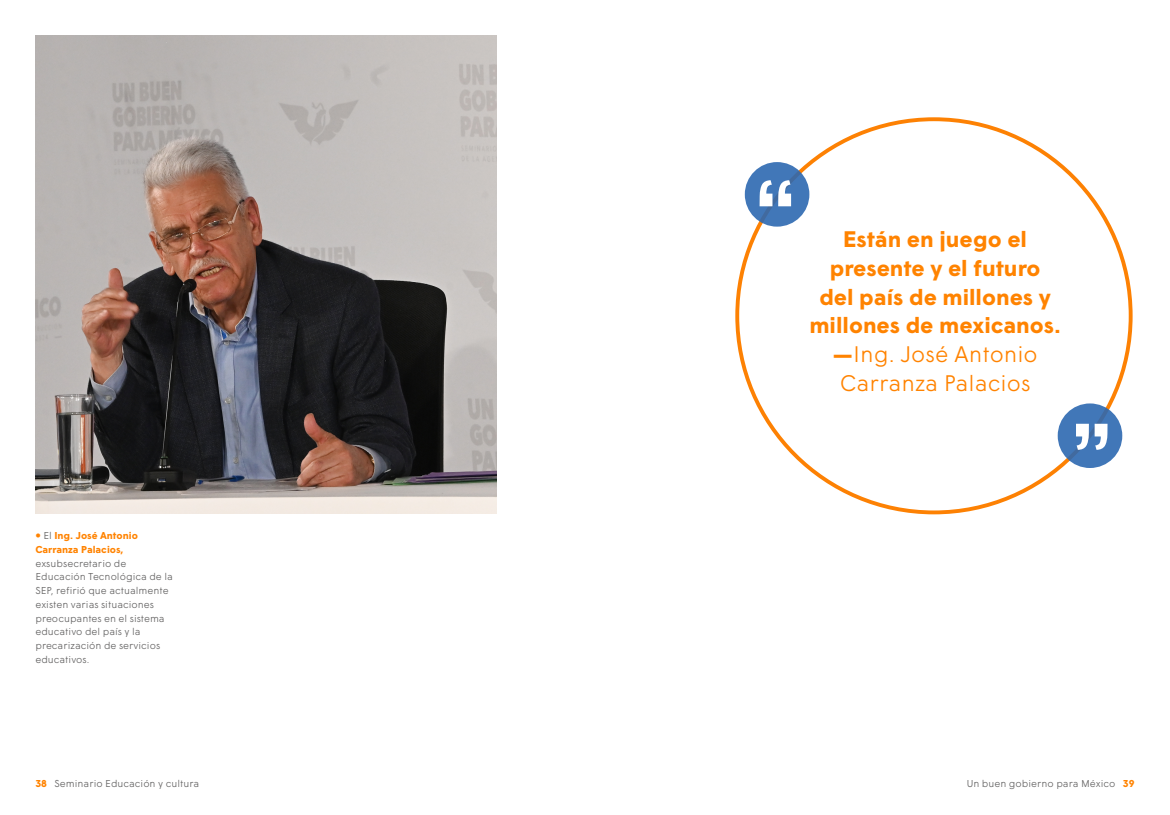
<style>
.page{position:relative;width:1170px;height:815px;background:#fff}
.page>*{position:absolute;margin:0;border:0;box-sizing:border-box;transform-origin:0 0}
.t1{font:700 22.5px/28.8px "Wigrum";color:#ff8300;text-align:center}
.t2{font:300 10px/13.8px "Wigrum";color:#646363}
.t3{font:700 10px/13.8px "Wigrum";color:#ff8300}
.s1{font-weight:300}
.s2{font-weight:300;color:#646363}
.s3{font-weight:700;color:#ff8300}
</style>
<div class="page">
<img style="left:35px;top:35px;width:461px;height:479px">
<svg style="left:744px;top:162px;width:65px;height:65px;background:#477ab8"></svg>
<svg style="left:759px;top:180px;width:32px;height:26px"></svg>
<svg style="left:1057px;top:403px;width:65px;height:65px;background:#477ab8"></svg>
<svg style="left:1075px;top:424px;width:32px;height:26px"></svg>
<p class="t3" style="left:35px;top:528px;width:104px"><span class="s1">●</span> <span class="s2">El</span> Ing. José Antonio<br>Carranza Palacios,</p>
<p class="t2" style="left:35px;top:555px;width:139px">exsubsecretario de<br>Educación Tecnológica de la<br>SEP, refirió que actualmente existen varias situaciones preocupantes en el sistema educativo del país y la precarización de servicios educativos.</p>
<h1 class="t1" style="left:809px;top:223px;width:253px">Están en juego el presente y el futuro<br>del país de millones y millones de mexicanos. —<span class="s1">Ing. José Antonio<br>Carranza Palacios</span></h1>
<p class="t2" style="left:35px;top:776px;width:165px"><span class="s3">38</span> Seminario Educación y cultura</p>
<p class="t2" style="left:966px;top:776px;width:169px">Un buen gobierno para México <span class="s3">39</span></p>
</div>
